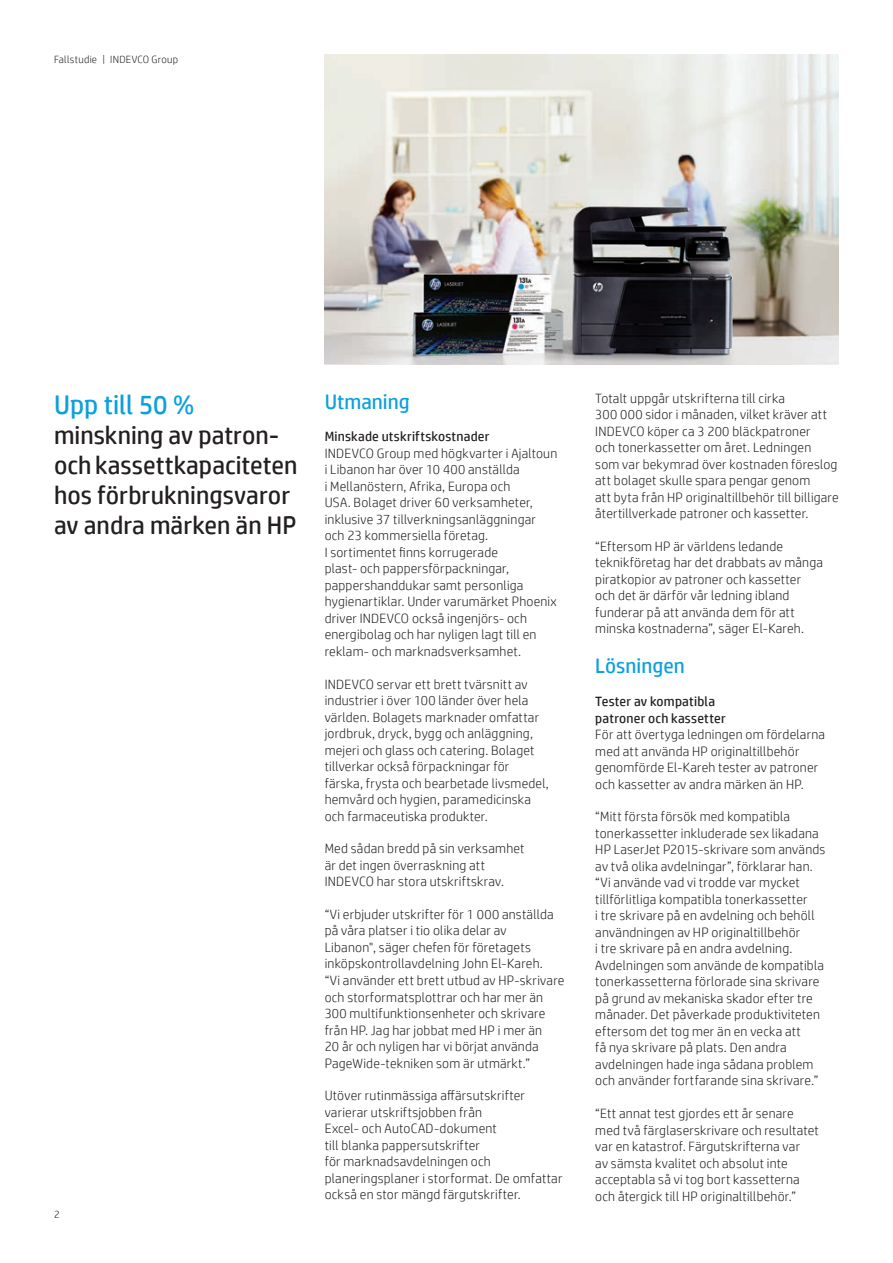
<style>
.page{position:relative;width:893px;height:1263px;background:#fff}
.page>*{position:absolute;margin:0;border:0;box-sizing:border-box;transform-origin:0 0}
.Graphic_text{font:27px "HP Simplified";color:#0ca0dd}
.Graphic_text-2{font:25.5px/30px "HP Simplified";color:#231f20}
.Subhead_14_16_bold_b{font:21px "HP Simplified";color:#0ca0dd}
.Body{font:300 13.5px/16.5px "HP Simplified";letter-spacing:.015em;color:#231f20}
.Body_header_regular{font:13.5px/16.5px "HP Simplified";letter-spacing:.015em;color:#231f20}
.Title_descriptor{font:300 10.5px "HP Simplified";letter-spacing:.025em;color:#231f20}
.Page_number_left{font:300 10.5px "HP Simplified";color:#231f20}
</style>
<div class="page">
<img style="left:325px;top:54px;width:514px;height:311px">
<p class="Title_descriptor" style="left:54px;top:52px;width:126px">Fallstudie | INDEVCO Group</p>
<p class="Graphic_text" style="left:54px;top:386px;width:142px">Upp till 50 %</p>
<p class="Graphic_text-2" style="left:54px;top:419px;width:245px">minskning av patron&shy;och kassettkapaciteten hos förbrukningsvaror av andra märken än HP</p>
<p class="Page_number_left" style="left:54px;top:1207px;width:7px">2</p>
<p class="Subhead_14_16_bold_b" style="left:325px;top:388px;width:87px">Utmaning</p>
<p class="Body_header_regular" style="left:325px;top:428px;width:166px">Minskade utskriftskostnader</p>
<p class="Body" style="left:325px;top:444px;width:234px">INDEVCO Group med högkvarter i Ajaltoun i Libanon har över 10 400 anställda<br>i Mellanöstern, Afrika, Europa och<br>USA. Bolaget driver 60 verksamheter, inklusive 37 tillverkningsanläggningar och 23 kommersiella företag.<br>I sortimentet finns korrugerade<br>plast- och pappersförpackningar, pappershanddukar samt personliga hygienartiklar. Under varumärket Phoenix driver INDEVCO också ingenjörs- och energibolag och har nyligen lagt till en reklam- och marknadsverksamhet.</p>
<p class="Body" style="left:325px;top:675px;width:226px">INDEVCO servar ett brett tvärsnitt av industrier i över 100 länder över hela världen. Bolagets marknader omfattar jordbruk, dryck, bygg och anläggning, mejeri och glass och catering. Bolaget tillverkar också förpackningar för färska, frysta och bearbetade livsmedel, hemvård och hygien, paramedicinska och farmaceutiska produkter.</p>
<p class="Body" style="left:325px;top:840px;width:201px">Med sådan bredd på sin verksamhet är det ingen överraskning att<br>INDEVCO har stora utskriftskrav.</p>
<p class="Body" style="left:325px;top:906px;width:241px">“Vi erbjuder utskrifter för 1 000 anställda på våra platser i tio olika delar av<br>Libanon", säger chefen för företagets inköpskontrollavdelning John El-Kareh.<br>“Vi använder ett brett utbud av HP-skrivare och storformatsplottrar och har mer än 300 multifunktionsenheter och skrivare från HP. Jag har jobbat med HP i mer än<br>20 år och nyligen har vi börjat använda PageWide-tekniken som är utmärkt.”</p>
<p class="Body" style="left:325px;top:1087px;width:239px">Utöver rutinmässiga affärsutskrifter varierar utskriftsjobben från<br>Excel- och AutoCAD-dokument<br>till blanka pappersutskrifter<br>för marknadsavdelningen och planeringsplaner i storformat. De omfattar också en stor mängd färgutskrifter.</p>
<p class="Body" style="left:595px;top:389px;width:245px">Totalt uppgår utskrifterna till cirka<br>300 000 sidor i månaden, vilket kräver att INDEVCO köper ca 3 200 bläckpatroner<br>och tonerkassetter om året. Ledningen som var bekymrad över kostnaden föreslog att bolaget skulle spara pengar genom<br>att byta från HP originaltillbehör till billigare återtillverkade patroner och kassetter.</p>
<p class="Body" style="left:595px;top:537px;width:229px">“Eftersom HP är världens ledande teknikföretag har det drabbats av många piratkopior av patroner och kassetter och det är därför vår ledning ibland funderar på att använda dem för att minska kostnaderna”, säger El-Kareh.</p>
<p class="Subhead_14_16_bold_b" style="left:595px;top:652px;width:91px">Lösningen</p>
<p class="Body_header_regular" style="left:595px;top:693px;width:132px">Tester av kompatibla patroner och kassetter</p>
<p class="Body" style="left:595px;top:726px;width:231px">För att övertyga ledningen om fördelarna med att använda HP originaltillbehör genomförde El-Kareh tester av patroner och kassetter av andra märken än HP.</p>
<p class="Body" style="left:595px;top:808px;width:232px">“Mitt första försök med kompatibla tonerkassetter inkluderade sex likadana HP LaserJet P2015-skrivare som används av två olika avdelningar”, förklarar han. “Vi använde vad vi trodde var mycket tillförlitliga kompatibla tonerkassetter<br>i tre skrivare på en avdelning och behöll användningen av HP originaltillbehör<br>i tre skrivare på en andra avdelning.<br>Avdelningen som använde de kompatibla tonerkassetterna förlorade sina skrivare på grund av mekaniska skador efter tre månader. Det påverkade produktiviteten eftersom det tog mer än en vecka att<br>få nya skrivare på plats. Den andra avdelningen hade inga sådana problem och använder fortfarande sina skrivare.”</p>
<p class="Body" style="left:595px;top:1105px;width:225px">“Ett annat test gjordes ett år senare med två färglaserskrivare och resultatet var en katastrof. Färgutskrifterna var<br>av sämsta kvalitet och absolut inte acceptabla så vi tog bort kassetterna och återgick till HP originaltillbehör.”</p>
</div>
